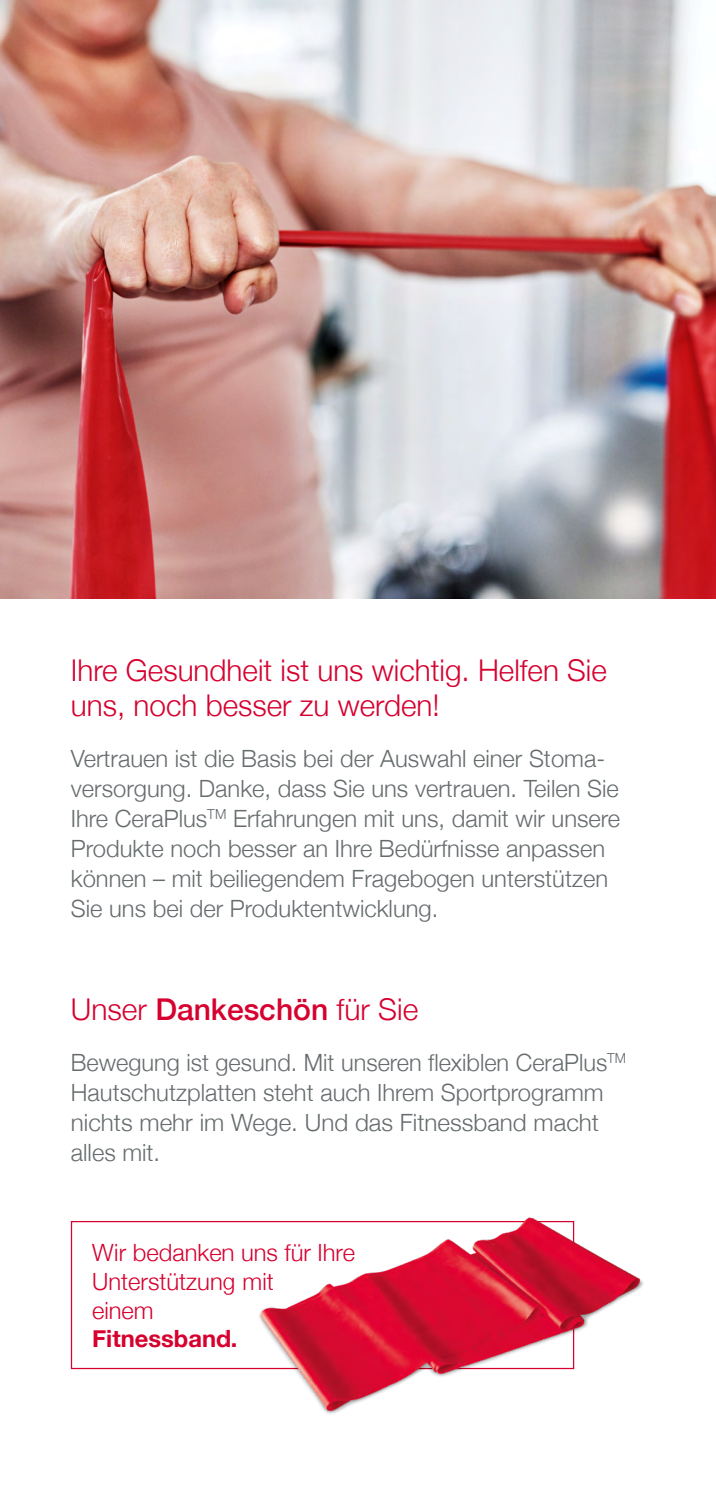
<style>
.page{position:relative;width:716px;height:1489px;background:#fff}
.page>*{position:absolute;margin:0;border:0;box-sizing:border-box;transform-origin:0 0}
.Überschrift_Fließtex{font:300 30px/35px "Helvetica Neue";color:#d6012f}
.Überschrift_Fließtex-2{font:300 23.75px/30px "Helvetica Neue";color:#666c6e}
.t1{font:300 23.75px/28.8px "Helvetica Neue";color:#d6012f}
.s1{font-weight:500}
.s2{font-weight:700}
</style>
<div class="page">
<img style="left:0;top:0;width:716px;height:598px">
<img style="left:227px;top:1217px;width:417px;height:197px">
<p class="Überschrift_Fließtex" style="left:71px;top:650px;width:537px">Ihre Gesundheit ist uns wichtig. Helfen Sie uns, noch besser zu werden!</p>
<p class="Überschrift_Fließtex-2" style="left:71px;top:742px;width:551px">Vertrauen ist die Basis bei der Auswahl einer Stoma&shy;versorgung. Danke, dass Sie uns vertrauen. Teilen Sie Ihre CeraPlus<sup>TM</sup> Erfahrungen mit uns, damit wir unsere Produkte noch besser an Ihre Bedürfnisse anpassen können – mit beiliegendem Fragebogen unterstützen Sie uns bei der Produktentwicklung.</p>
<p class="Überschrift_Fließtex" style="left:71px;top:989px;width:349px">Unser <span class="s1">Dankeschön</span> für Sie</p>
<p class="Überschrift_Fließtex-2" style="left:71px;top:1045px;width:557px">Bewegung ist gesund. Mit unseren flexiblen CeraPlus<sup>TM </sup>Hautschutzplatten steht auch Ihrem Sportprogramm nichts mehr im Wege. Und das Fitnessband macht alles mit.</p>
<p class="t1" style="left:92px;top:1236px;width:264px">Wir bedanken uns für Ihre<br>Unterstützung mit<br>einem<br><span class="s2">Fitnessband.</span></p>
</div>
